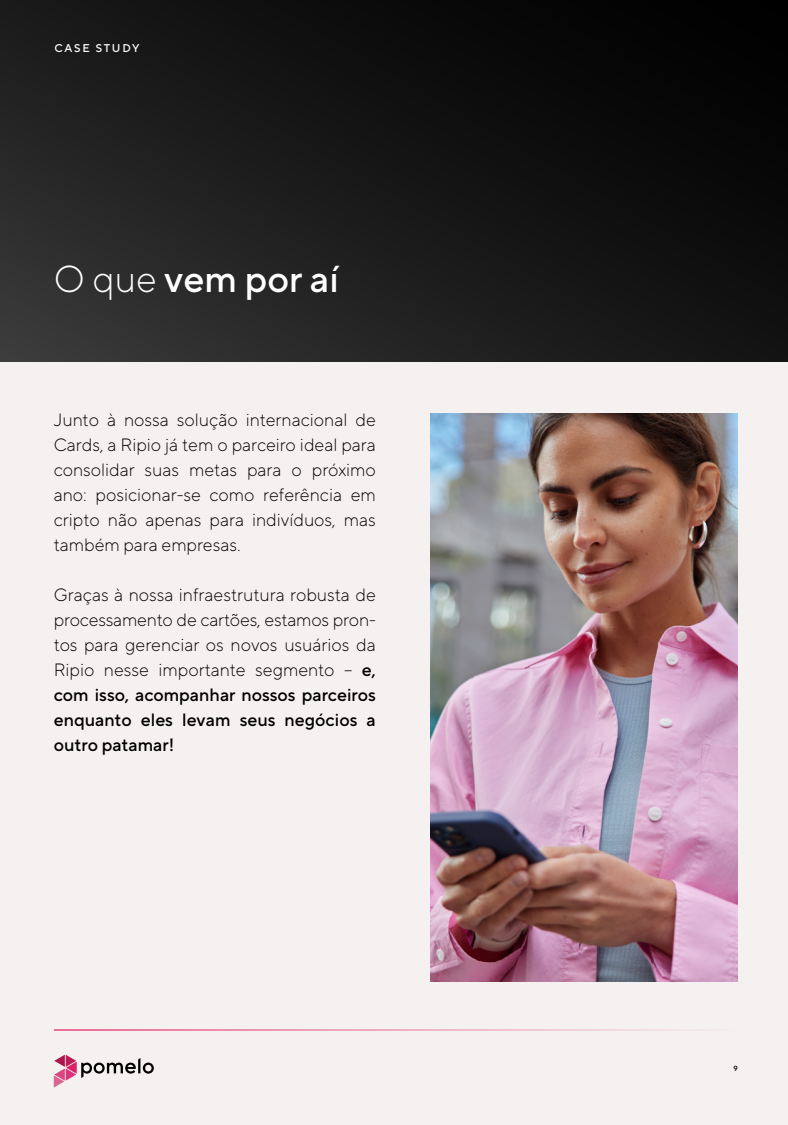
<style>
.page{position:relative;width:788px;height:1125px;background:#f5f1f0}
.page>*{position:absolute;margin:0;border:0;box-sizing:border-box;transform-origin:0 0}
.t1{font:500 37.5px "TT Norms Pro";color:#fff}
.t2{font:300 17.81px/25px "TT Norms Pro";color:#000;text-align:justify}
.t3{font:500 11.25px "TT Norms Pro";letter-spacing:.16em;color:#fff}
.t4{font:500 7.5px "TT Norms Pro";color:#000}
.s1{font-weight:300}
.s2{font-weight:500}
</style>
<div class="page">
<svg style="left:0;top:0;width:788px;height:361px;background:#171717"></svg>
<img style="left:431px;top:413px;width:307px;height:569px">
<svg style="left:54px;top:1055px;width:100px;height:32px"></svg>
<hr style="left:54px;top:1029px;width:685px;height:2px;background:#fff">
<p class="t3" style="left:54px;top:40px;width:87px">CASE STUDY</p>
<h1 class="t1" style="left:54px;top:255px;width:286px"><span class="s1">O que</span> vem por aí</h1>
<p class="t2" style="left:54px;top:406px;width:323px">Junto à nossa solução internacional de Cards, a Ripio já tem o parceiro ideal para consolidar suas metas para o próximo ano: posicionar-se como referência em cripto não apenas para indivíduos, mas também para empresas.</p>
<p class="t2" style="left:54px;top:581px;width:323px">Graças à nossa infraestrutura robusta de processamento de cartões, estamos pron&shy;tos para gerenciar os novos usuários da Ripio nesse importante segmento – <span class="s2">e, com isso, acompanhar nossos parceiros enquanto eles levam seus negócios a outro patamar!</span></p>
<p class="t4" style="left:733px;top:1063px;width:6px">9</p>
</div>
